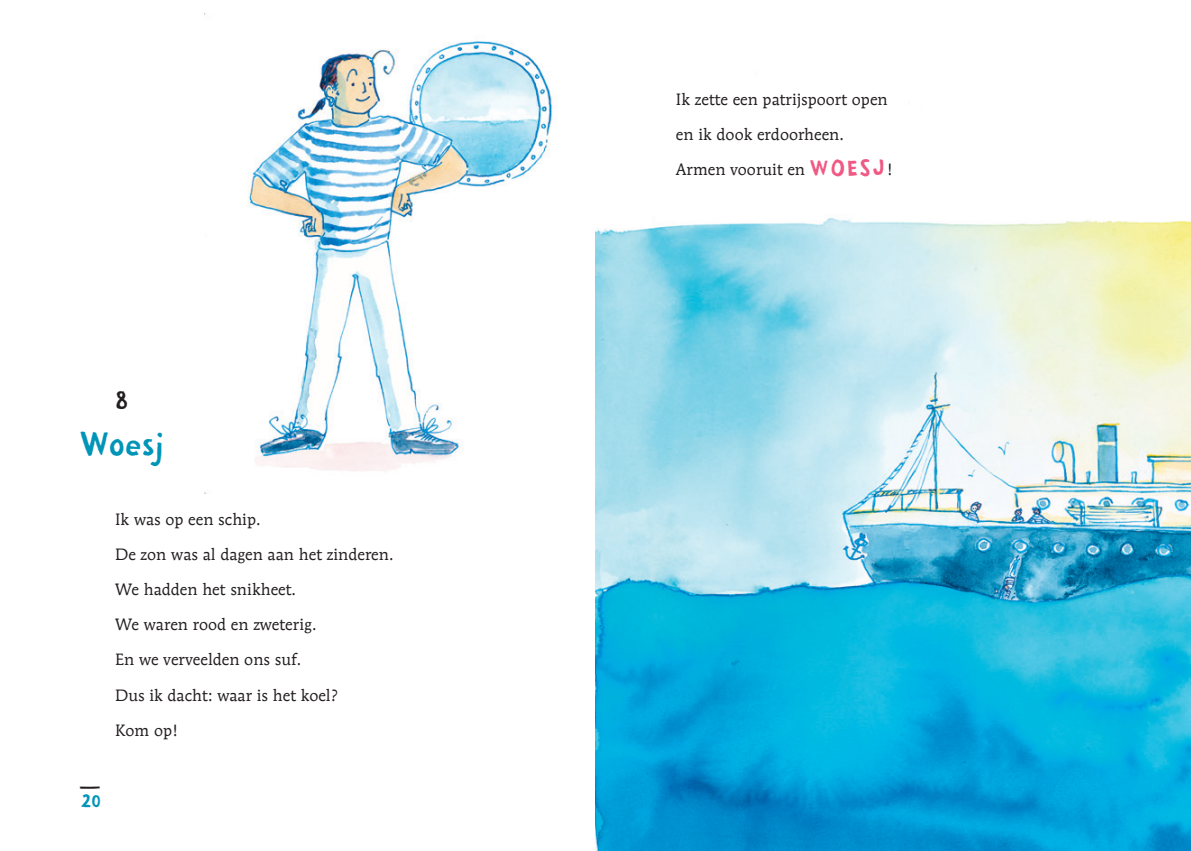
<style>
.page{position:relative;width:1191px;height:851px;background:#fff}
.page>*{position:absolute;margin:0;border:0;box-sizing:border-box;transform-origin:0 0}
.t1{font:37.5px "Handy Sans";color:#0095b8}
.t2{font:25px "Handy Sans";color:#231f20}
.t3{font:18.75px "Handy Sans";color:#0095b8}
.t4{font:18.75px "Handy Sans";color:#231f20;scale:2.02 1}
.t5{font:16.25px/35px "Mendoza Roman";color:#231f20}
.s1{font-family:"Handy Sans";font-size:23.75px;color:#f05984}
</style>
<div class="page">
<img style="left:248px;top:41px;width:307px;height:431px">
<img style="left:595px;top:218px;width:596px;height:632px">
<h2 class="t2" style="left:115px;top:384px;width:15px">8</h2>
<h1 class="t1" style="left:80px;top:419px;width:85px">Woesj</h1>
<p class="t5" style="left:115px;top:502px;width:280px">Ik was op een schip.<br>De zon was al dagen aan het zinderen.<br>We hadden het snikheet.<br>We waren rood en zweterig.<br>En we verveelden ons suf.<br>Dus ik dacht: waar is het koel?<br>Kom op!</p>
<p class="t4" style="left:82px;top:766px;width:10px">_</p>
<p class="t3" style="left:81px;top:789px;width:21px">20</p>
<p class="t5" style="left:676px;top:82px;width:219px">Ik zette een patrijspoort open en ik dook erdoorheen.<br>Armen vooruit en <span class="s1">WOESJ</span>!</p>
</div>
